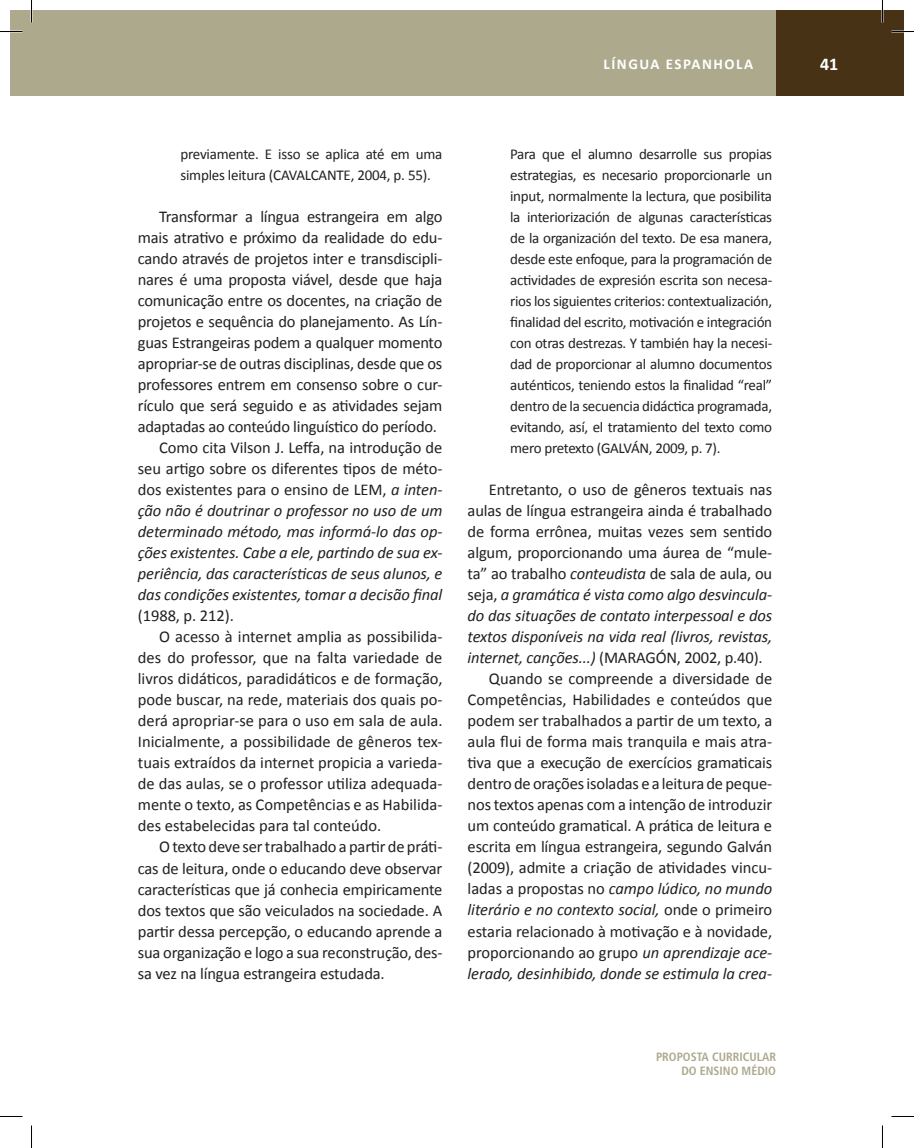
<style>
.page{position:relative;width:914px;height:1148px;background:#fff}
.page>*{position:absolute;margin:0;border:0;box-sizing:border-box;transform-origin:0 0}
.t1{font:700 18px "Calibri";color:#fff}
.t2{font:16.5px "Calibri";letter-spacing:-.01em;color:#231f20}
.t3{font:italic 16.5px "Calibri";letter-spacing:-.005em;color:#231f20}
.t4{font:15px/21px "Calibri";letter-spacing:-.02em;color:#231f20}
.t5{font:700 15px "Calibri";letter-spacing:.1em;color:#fff}
.t6{font:700 condensed 12px/14.4px "Frutiger LT Std";color:#ada98d;text-align:right}
.s1{font-style:italic}
.s2{font-style:normal}
</style>
<div class="page">
<div style="left:10px;top:10px;width:22px;height:85px;background:#ada98d"></div>
<div style="left:32px;top:10px;width:871px;height:85px;background:#ada98d"></div>
<div style="left:776px;top:10px;width:127px;height:85px;background:#473216"></div>
<hr style="left:881px;top:0;width:2px;height:23px;background:#fff">
<svg style="left:0;top:31px;width:22px;height:1px"></svg>
<svg style="left:891px;top:31px;width:22px;height:1px"></svg>
<svg style="left:31px;top:0;width:1px;height:23px"></svg>
<svg style="left:31px;top:1125px;width:1px;height:22px"></svg>
<svg style="left:882px;top:0;width:1px;height:23px"></svg>
<svg style="left:882px;top:1125px;width:1px;height:22px"></svg>
<p class="t5" style="left:603px;top:54px;width:151px">LÍNGUA ESPANHOLA</p>
<p class="t1" style="left:820px;top:53px;width:20px">41</p>
<p class="t4" style="left:180px;top:143px;width:263px">previamente. E isso se aplica até em uma simples leitura (CAVALCANTE, 2004, p. 55).</p>
<p class="t2" style="left:159px;top:206px;width:285px">Transformar a língua estrangeira em algo</p>
<p class="t2" style="left:138px;top:227px;width:306px">mais atrativo e próximo da realidade do edu-</p>
<p class="t2" style="left:138px;top:248px;width:306px">cando através de projetos inter e transdiscipli-</p>
<p class="t2" style="left:138px;top:269px;width:306px">nares é uma proposta viável, desde que haja</p>
<p class="t2" style="left:138px;top:290px;width:306px">comunicação entre os docentes, na criação de</p>
<p class="t2" style="left:138px;top:311px;width:306px">projetos e sequência do planejamento. As Lín-</p>
<p class="t2" style="left:138px;top:332px;width:306px">guas Estrangeiras podem a qualquer momento</p>
<p class="t2" style="left:138px;top:353px;width:306px">apropriar-se de outras disciplinas, desde que os</p>
<p class="t2" style="left:138px;top:374px;width:306px">professores entrem em consenso sobre o cur-</p>
<p class="t2" style="left:138px;top:395px;width:306px">rículo que será seguido e as atividades sejam</p>
<p class="t2" style="left:138px;top:416px;width:300px">adaptadas ao conteúdo linguístico do período.</p>
<p class="t2" style="left:159px;top:437px;width:285px">Como cita Vilson J. Leffa, na introdução de</p>
<p class="t2" style="left:138px;top:458px;width:306px">seu artigo sobre os diferentes tipos de méto-</p>
<p class="t2" style="left:138px;top:479px;width:306px">dos existentes para o ensino de LEM, <span class="s1">a inten-</span></p>
<p class="t3" style="left:138px;top:499px;width:306px">ção não é doutrinar o professor no uso de um</p>
<p class="t3" style="left:138px;top:520px;width:306px">determinado método, mas informá-lo das op-</p>
<p class="t3" style="left:138px;top:541px;width:306px">ções existentes. Cabe a ele, partindo de sua ex-</p>
<p class="t3" style="left:138px;top:562px;width:306px">periência, das características de seus alunos, e</p>
<p class="t3" style="left:138px;top:583px;width:306px">das condições existentes, tomar a decisão final</p>
<p class="t2" style="left:138px;top:605px;width:97px">(1988, p. 212).</p>
<p class="t2" style="left:159px;top:626px;width:285px">O acesso à internet amplia as possibilida-</p>
<p class="t2" style="left:138px;top:647px;width:306px">des do professor, que na falta variedade de</p>
<p class="t2" style="left:138px;top:668px;width:306px">livros didáticos, paradidáticos e de formação,</p>
<p class="t2" style="left:138px;top:689px;width:306px">pode buscar, na rede, materiais dos quais po-</p>
<p class="t2" style="left:138px;top:710px;width:306px">derá apropriar-se para o uso em sala de aula.</p>
<p class="t2" style="left:138px;top:731px;width:306px">Inicialmente, a possibilidade de gêneros tex-</p>
<p class="t2" style="left:138px;top:752px;width:306px">tuais extraídos da internet propicia a varieda-</p>
<p class="t2" style="left:138px;top:773px;width:306px">de das aulas, se o professor utiliza adequada-</p>
<p class="t2" style="left:138px;top:794px;width:306px">mente o texto, as Competências e as Habilida-</p>
<p class="t2" style="left:138px;top:815px;width:245px">des estabelecidas para tal conteúdo.</p>
<p class="t2" style="left:159px;top:836px;width:285px">O texto deve ser trabalhado a partir de práti-</p>
<p class="t2" style="left:138px;top:857px;width:306px">cas de leitura, onde o educando deve observar</p>
<p class="t2" style="left:138px;top:878px;width:306px">características que já conhecia empiricamente</p>
<p class="t2" style="left:138px;top:899px;width:306px">dos textos que são veiculados na sociedade. A</p>
<p class="t2" style="left:138px;top:920px;width:306px">partir dessa percepção, o educando aprende a</p>
<p class="t2" style="left:138px;top:941px;width:306px">sua organização e logo a sua reconstrução, des-</p>
<p class="t2" style="left:138px;top:962px;width:248px">sa vez na língua estrangeira estudada.</p>
<p class="t4" style="left:510px;top:143px;width:263px;text-align:justify">Para que el alumno desarrolle sus propias estrategias, es necesario proporcionarle un input, normalmente la lectura, que posibilita la interiorización de algunas características de la organización del texto. De esa manera, desde este enfoque, para la programación de actividades de expresión escrita son necesa&shy;rios los siguientes criterios: contextualización, finalidad del escrito, motivación e integración con otras destrezas. Y también hay la necesi&shy;dad de proporcionar al alumno documentos auténticos, teniendo estos la finalidad “real” dentro de la secuencia didáctica programada, evitando, así, el tratamiento del texto como mero pretexto (GALVÁN, 2009, p. 7).</p>
<p class="t2" style="left:489px;top:479px;width:285px">Entretanto, o uso de gêneros textuais nas</p>
<p class="t2" style="left:467px;top:500px;width:306px">aulas de língua estrangeira ainda é trabalhado</p>
<p class="t2" style="left:467px;top:521px;width:306px">de forma errônea, muitas vezes sem sentido</p>
<p class="t2" style="left:467px;top:542px;width:306px">algum, proporcionando uma áurea de “mule-</p>
<p class="t2" style="left:467px;top:563px;width:306px">ta” ao trabalho <span class="s1">conteudista</span> de sala de aula, ou</p>
<p class="t3" style="left:467px;top:583px;width:306px"><span class="s2">seja,</span> a gramática é vista como algo desvincula-</p>
<p class="t3" style="left:467px;top:604px;width:306px">do das situações de contato interpessoal e dos</p>
<p class="t3" style="left:467px;top:625px;width:306px">textos disponíveis na vida real (livros, revistas,</p>
<p class="t3" style="left:467px;top:646px;width:296px">internet, canções...) <span class="s2">(MARAGÓN, 2002, p.40).</span></p>
<p class="t2" style="left:489px;top:668px;width:285px">Quando se compreende a diversidade de</p>
<p class="t2" style="left:467px;top:689px;width:306px">Competências, Habilidades e conteúdos que</p>
<p class="t2" style="left:467px;top:710px;width:306px">podem ser trabalhados a partir de um texto, a</p>
<p class="t2" style="left:467px;top:731px;width:306px">aula flui de forma mais tranquila e mais atra-</p>
<p class="t2" style="left:467px;top:752px;width:306px">tiva que a execução de exercícios gramaticais</p>
<p class="t2" style="left:467px;top:773px;width:306px">dentro de orações isoladas e a leitura de peque-</p>
<p class="t2" style="left:467px;top:794px;width:306px">nos textos apenas com a intenção de introduzir</p>
<p class="t2" style="left:467px;top:815px;width:306px">um conteúdo gramatical. A prática de leitura e</p>
<p class="t2" style="left:467px;top:836px;width:306px">escrita em língua estrangeira, segundo Galván</p>
<p class="t2" style="left:467px;top:857px;width:306px">(2009), admite a criação de atividades vincu-</p>
<p class="t3" style="left:467px;top:877px;width:306px"><span class="s2">ladas a propostas no</span> campo lúdico, no mundo</p>
<p class="t3" style="left:467px;top:898px;width:306px">literário e no contexto social, <span class="s2">onde o primeiro</span></p>
<p class="t2" style="left:467px;top:920px;width:306px">estaria relacionado à motivação e à novidade,</p>
<p class="t2" style="left:467px;top:941px;width:306px">proporcionando ao grupo <span class="s1">un aprendizaje ace-</span></p>
<p class="t3" style="left:467px;top:961px;width:306px">lerado, desinhibido, donde se estimula la crea-</p>
<p class="t6" style="left:656px;top:1049px;width:122px">PROPOSTA CURRICULAR<br>DO ENSINO MÉDIO</p>
</div>
